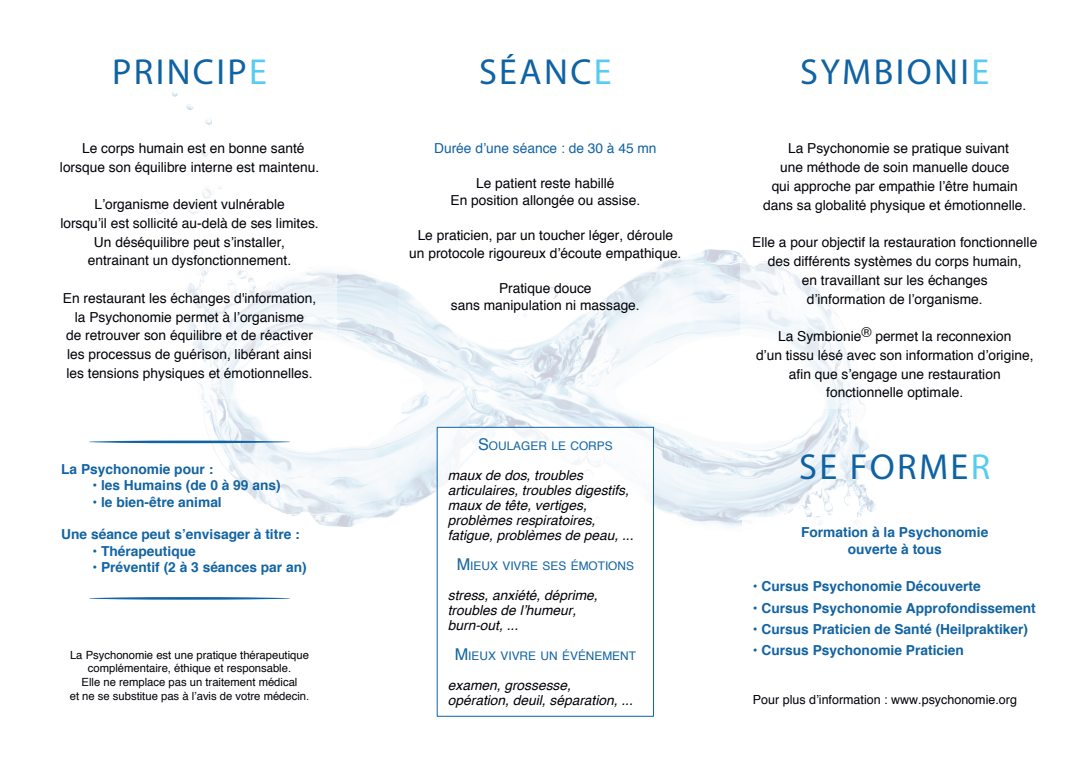
<style>
.page{position:relative;width:1081px;height:773px;background:#fff}
.page>*{position:absolute;margin:0;border:0;box-sizing:border-box;transform-origin:0 0}
.t1{font:36.25px "Myriad Pro";letter-spacing:.065em;color:#1063a3}
.t2{font:13.75px/18.8px "font 000000002757 a 1 fe";color:#000208;text-align:center}
.t3{font:13.75px/16.2px "font 000000002757 a 1 fe";color:#1263a2;text-align:center}
.t4{font:13.75px "font 000000002757 a 1 fe";color:#1264a3}
.t5{font:12.5px "font 000000002757 a 1 fe";color:#000208}
.t6{font:11.88px "font 000000002757 a 1 fe";color:#1264a3}
.t7{font:11.25px/13.8px "font 000000002757 a 1 fe";color:#000208;text-align:center}
.s1{color:#59cbf2}
.s2{font-size:16.25px}
</style>
<div class="page">
<img style="left:155px;top:92px;width:721px;height:457px">
<div style="left:43px;top:132px;width:293px;height:266px;background:#fff"></div>
<div style="left:742px;top:517px;width:305px;height:205px;background:#fff"></div>
<div style="left:398px;top:132px;width:294px;height:191px;background:#fff"></div>
<div style="left:43px;top:453px;width:293px;height:130px;background:#fff"></div>
<div style="left:437px;top:427px;width:216px;height:289px;background:#fff"></div>
<svg style="left:89px;top:440px;width:201px;height:3px"></svg>
<svg style="left:89px;top:597px;width:201px;height:2px"></svg>
<div style="left:740px;top:133px;width:309px;height:275px;background:#fff"></div>
<h1 class="t1" style="left:112px;top:49px;width:156px">PRINCIP<span class="s1">E</span></h1>
<h1 class="t1" style="left:479px;top:49px;width:134px">SÉANC<span class="s1">E</span></h1>
<p class="t2" style="left:60px;top:140px;width:261px">Le corps humain est en bonne santé lorsque son équilibre interne est maintenu.</p>
<p class="t2" style="left:60px;top:196px;width:260px">L’organisme devient vulnérable<br>lorsqu’il est sollicité au-delà de ses limites.<br>Un déséquilibre peut s’installer,<br>entrainant un dysfonctionnement.</p>
<p class="t2" style="left:63px;top:290px;width:255px">En restaurant les échanges d'information, la Psychonomie permet à l’organisme<br>de retrouver son équilibre et de réactiver les processus de guérison, libérant ainsi les tensions physiques et émotionnelles.</p>
<p class="t3" style="left:61px;top:462px;width:154px">La Psychonomie pour :</p>
<p class="t3" style="left:92px;top:478px;width:190px">• les Humains (de 0 à 99 ans)</p>
<p class="t3" style="left:92px;top:495px;width:131px">• le bien-être animal</p>
<p class="t4" style="left:61px;top:528px;width:240px">Une séance peut s’envisager à titre :</p>
<p class="t4" style="left:92px;top:545px;width:105px">• Thérapeutique</p>
<p class="t4" style="left:92px;top:561px;width:216px">• Préventif (2 à 3 séances par an)</p>
<p class="t7" style="left:70px;top:648px;width:241px">La Psychonomie est une pratique thérapeutique complémentaire, éthique et responsable.<br>Elle ne remplace pas un traitement médical<br>et ne se substitue pas à l’avis de votre médecin.</p>
<p class="t3" style="left:434px;top:141px;width:224px">Durée d’une séance : de 30 à 45 mn</p>
<p class="t2" style="left:450px;top:175px;width:191px;line-height:17.5px">Le patient reste habillé<br>En position allongée ou assise.</p>
<p class="t2" style="left:409px;top:228px;width:274px;line-height:17.5px">Le praticien, par un toucher léger, déroule un protocole rigoureux d’écoute empathique.</p>
<p class="t2" style="left:451px;top:280px;width:190px;line-height:17.5px">Pratique douce<br>sans manipulation ni massage.</p>
<p class="t6" style="left:478px;top:440px;width:136px"><span class="s2">S</span>OULAGER LE CORPS</p>
<p class="t2" style="left:448px;top:468px;width:187px;line-height:15px;text-align:left">maux de dos, troubles articulaires, troubles digestifs, maux de tête, vertiges, problèmes respiratoires, fatigue, problèmes de peau, ...</p>
<p class="t6" style="left:457px;top:560px;width:179px"><span class="s2">M</span>IEUX VIVRE SES ÉMOTIONS</p>
<p class="t2" style="left:448px;top:588px;width:151px;line-height:15px;text-align:left">stress, anxiété, déprime, troubles de l’humeur, burn-out, ...</p>
<p class="t6" style="left:455px;top:650px;width:183px"><span class="s2">M</span>IEUX VIVRE UN ÉVÉNEMENT</p>
<p class="t2" style="left:448px;top:678px;width:186px;line-height:15px;text-align:left">examen, grossesse, opération, deuil, séparation, ...</p>
<h1 class="t1" style="left:800px;top:49px;width:191px">SYMBIONI<span class="s1">E</span></h1>
<p class="t2" style="left:763px;top:140px;width:264px">La Psychonomie se pratique suivant<br>une méthode de soin manuelle douce<br>qui approche par empathie l’être humain dans sa globalité physique et émotionnelle.</p>
<p class="t2" style="left:752px;top:234px;width:287px">Elle a pour objectif la restauration fonctionnelle des différents systèmes du corps humain,<br>en travaillant sur les échanges<br>d’information de l’organisme.</p>
<p class="t2" style="left:756px;top:328px;width:279px">La Symbionie® permet la reconnexion<br>d’un tissu lésé avec son information d’origine, afin que s’engage une restauration fonctionnelle optimale.</p>
<h1 class="t1" style="left:799px;top:445px;width:193px">SE FORME<span class="s1">R</span></h1>
<p class="t3" style="left:801px;top:525px;width:189px">Formation à la Psychonomie ouverte à tous</p>
<p class="t3" style="left:753px;top:579px;width:229px">• Cursus Psychonomie Découverte</p>
<p class="t3" style="left:753px;top:600px;width:284px">• Cursus Psychonomie Approfondissement</p>
<p class="t3" style="left:753px;top:621px;width:277px">• Cursus Praticien de Santé (Heilpraktiker)</p>
<p class="t3" style="left:753px;top:643px;width:213px">• Cursus Psychonomie Praticien</p>
<p class="t5" style="left:753px;top:694px;width:266px">Pour plus d’information : www.psychonomie.org</p>
</div>
